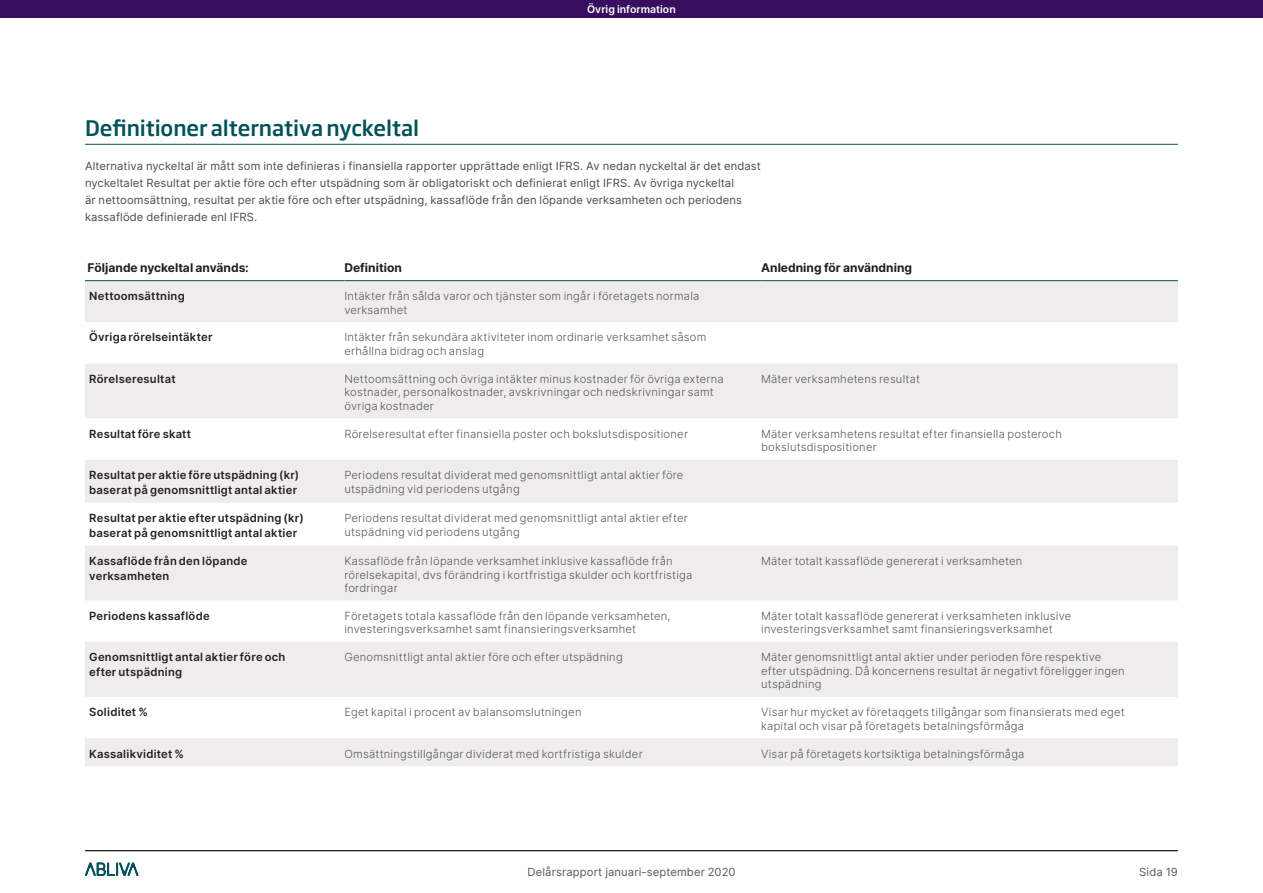
<style>
.page{position:relative;width:1263px;height:893px;background:#fff}
.page>*{position:absolute;margin:0;border:0;box-sizing:border-box;transform-origin:0 0}
.t1{font:500 21px "Soho Gothic Std";letter-spacing:-.005em;color:#005159}
.t2{font:700 12px "Inter";color:#231f20}
.t3{font:300 11.25px/13.5px "Inter";letter-spacing:.02em;color:#57585a}
.t4{font:11.25px/17px "Inter";letter-spacing:.01em;color:#4b4c4d}
.t5{font:600 11.25px/15px "Inter";letter-spacing:.02em;color:#231f20}
.t6{font:11.25px "Inter";letter-spacing:.01em;color:#57585a}
.t7{font:600 10.5px "Inter";letter-spacing:.005em;color:#fff}
</style>
<div class="page">
<hr style="left:85px;top:850px;width:1093px;height:1px;background:#231f20">
<svg style="left:85px;top:862px;width:53px;height:14px"></svg>
<hr style="left:85px;top:144px;width:1093px;height:1px;background:#005159">
<svg style="left:85px;top:281px;width:1093px;height:485px;fill:#efedeb"></svg>
<hr style="left:85px;top:280px;width:259px;height:1px;background:#005159">
<hr style="left:344px;top:280px;width:417px;height:1px;background:#005159">
<hr style="left:761px;top:280px;width:417px;height:1px;background:#005159">
<div style="left:0;top:0;width:1263px;height:17px;background:#370f5e"></div>
<p class="t7" style="left:587px;top:1px;width:90px">Övrig information</p>
<h1 class="t1" style="left:85px;top:114px;width:336px">Definitioner alternativa nyckeltal</h1>
<p class="t4" style="left:85px;top:157px;width:677px">Alternativa nyckeltal är mått som inte definieras i finansiella rapporter upprättade enligt IFRS. Av nedan nyckeltal är det endast nyckeltalet Resultat per aktie före och efter utspädning som är obligatoriskt och definierat enligt IFRS. Av övriga nyckeltal<br>är nettoomsättning, resultat per aktie före och efter utspädning, kassaflöde från den löpande verksamheten och periodens kassaflöde definierade enl IFRS.</p>
<p class="t2" style="left:88px;top:259px;width:163px">Följande nyckeltal används:</p>
<p class="t2" style="left:344px;top:259px;width:59px">Definition</p>
<p class="t2" style="left:761px;top:259px;width:152px">Anledning för användning</p>
<p class="t5" style="left:89px;top:288px;width:97px">Nettoomsättning</p>
<p class="t3" style="left:344px;top:289px;width:356px">Intäkter från sålda varor och tjänster som ingår i företagets normala verksamhet</p>
<p class="t5" style="left:89px;top:330px;width:125px">Övriga rörelseintäkter</p>
<p class="t3" style="left:344px;top:330px;width:363px">Intäkter från sekundära aktiviteter inom ordinarie verksamhet såsom erhållna bidrag och anslag</p>
<p class="t5" style="left:89px;top:371px;width:88px">Rörelseresultat</p>
<p class="t3" style="left:344px;top:372px;width:381px">Nettoomsättning och övriga intäkter minus kostnader för övriga externa kostnader, personalkostnader, avskrivningar och nedskrivningar samt övriga kostnader</p>
<p class="t3" style="left:761px;top:372px;width:160px">Mäter verksamhetens resultat</p>
<p class="t5" style="left:89px;top:426px;width:103px">Resultat före skatt</p>
<p class="t3" style="left:344px;top:427px;width:345px">Rörelseresultat efter finansiella poster och bokslutsdispositioner</p>
<p class="t3" style="left:761px;top:427px;width:302px">Mäter verksamhetens resultat efter finansiella posteroch bokslutsdispositioner</p>
<p class="t5" style="left:89px;top:467px;width:212px">Resultat per aktie före utspädning (kr) baserat på genomsnittligt antal aktier</p>
<p class="t3" style="left:344px;top:468px;width:341px">Periodens resultat dividerat med genomsnittligt antal aktier före utspädning vid periodens utgång</p>
<p class="t5" style="left:89px;top:510px;width:216px">Resultat per aktie efter utspädning (kr) baserat på genomsnittligt antal aktier</p>
<p class="t3" style="left:344px;top:511px;width:345px">Periodens resultat dividerat med genomsnittligt antal aktier efter utspädning vid periodens utgång</p>
<p class="t5" style="left:89px;top:553px;width:160px">Kassaflöde från den löpande verksamheten</p>
<p class="t3" style="left:344px;top:554px;width:349px">Kassaflöde från löpande verksamhet inklusive kassaflöde från rörelsekapital, dvs förändring i kortfristiga skulder och kortfristiga fordringar</p>
<p class="t3" style="left:761px;top:554px;width:263px">Mäter totalt kassaflöde genererat i verksamheten</p>
<p class="t5" style="left:89px;top:608px;width:122px">Periodens kassaflöde</p>
<p class="t3" style="left:344px;top:609px;width:328px">Företagets totala kassaflöde från den löpande verksamheten, investeringsverksamhet samt finansieringsverksamhet</p>
<p class="t3" style="left:761px;top:609px;width:312px">Mäter totalt kassaflöde genererat i verksamheten inklusive investeringsverksamhet samt finansieringsverksamhet</p>
<p class="t5" style="left:89px;top:649px;width:198px">Genomsnittligt antal aktier före och efter utspädning</p>
<p class="t3" style="left:344px;top:650px;width:280px">Genomsnittligt antal aktier före och efter utspädning</p>
<p class="t3" style="left:761px;top:650px;width:365px">Mäter genomsnittligt antal aktier under perioden före respektive efter utspädning. Då koncernens resultat är negativt föreligger ingen utspädning</p>
<p class="t5" style="left:89px;top:704px;width:60px">Soliditet %</p>
<p class="t3" style="left:344px;top:705px;width:239px">Eget kapital i procent av balansomslutningen</p>
<p class="t3" style="left:761px;top:705px;width:365px">Visar hur mycket av företaqgets tillgångar som finansierats med eget kapital och visar på företagets betalningsförmåga</p>
<p class="t5" style="left:89px;top:746px;width:96px">Kassalikviditet %</p>
<p class="t3" style="left:344px;top:747px;width:300px">Omsättningstillgångar dividerat med kortfristiga skulder</p>
<p class="t3" style="left:761px;top:747px;width:265px">Visar på företagets kortsiktiga betalningsförmåga</p>
<p class="t6" style="left:527px;top:864px;width:209px">Delårsrapport januari-september 2020</p>
<p class="t6" style="left:1139px;top:864px;width:40px">Sida 19</p>
</div>
